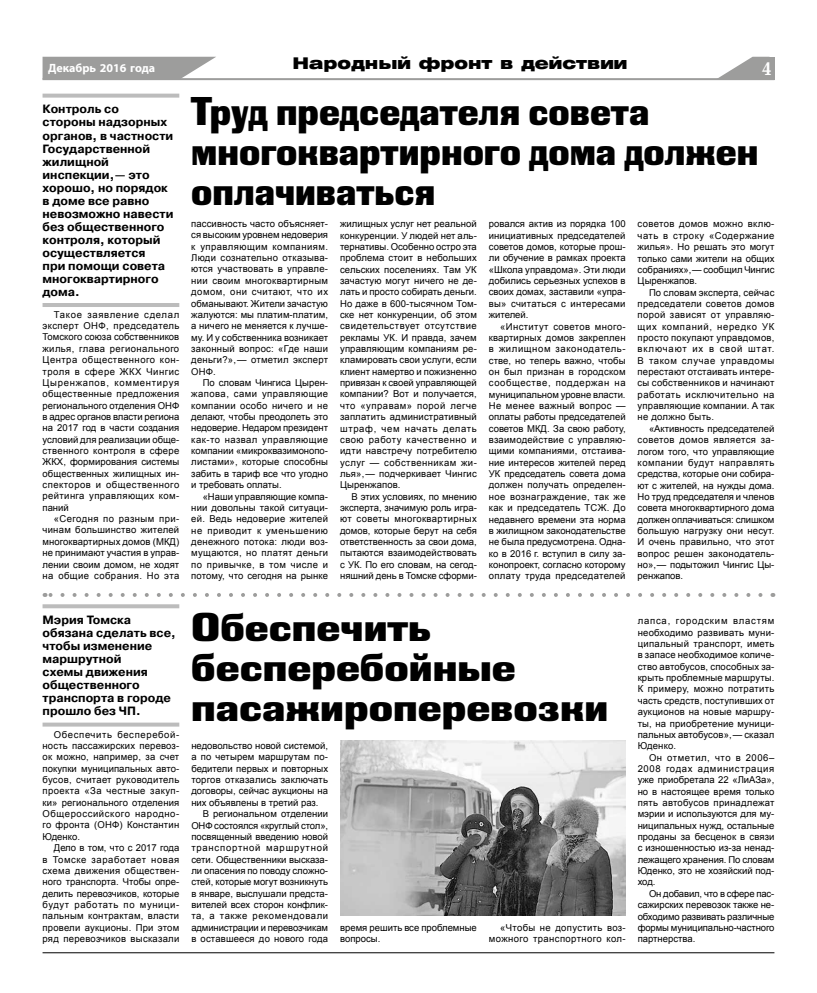
<style>
.page{position:relative;width:817px;height:993px;background:#fff}
.page>*{position:absolute;margin:0;border:0;box-sizing:border-box;transform-origin:0 0}
.t1{font:40px/40px "Black Grotesk C";color:#000;scale:.87 1}
.t2{font:40px/40px "Black Grotesk C";color:#000}
.t3{font:700 19px "Baltica C";color:#fff}
.t4{font:16px "Helios Ext Black C";color:#000}
.t5{font:700 12px/13px "Pragmatica C";color:#000}
.t6{font:700 12px "Myriad Pro";color:#fff}
.t7{font:9.5px/11.3px "Arial";letter-spacing:.01em;color:#000;text-align:justify}
.t8{font:9.5px/11.3px "Arial";letter-spacing:.035em;color:#000;text-align:right}
</style>
<div class="page">
<hr style="left:43px;top:952px;width:731px;height:1px;background:#000">
<div style="left:759px;top:57px;width:15px;height:22px;background:#9d9d9c"></div>
<hr style="left:43px;top:78px;width:731px;height:2px;background:#9d9d9c">
<svg style="left:43px;top:57px;width:173px;height:22px;background:#a6a6a5"></svg>
<svg style="left:715px;top:57px;width:44px;height:22px"></svg>
<svg style="left:45px;top:593px;width:715px;height:3px"></svg>
<svg style="left:43px;top:604px;width:136px;height:4px"></svg>
<svg style="left:43px;top:722px;width:136px;height:4px"></svg>
<svg style="left:43px;top:94px;width:136px;height:4px"></svg>
<hr style="left:43px;top:303px;width:136px;height:4px;background:#bcbcbc">
<img style="left:340px;top:740px;width:285px;height:175px">
<p class="t6" style="left:48px;top:60px;width:108px">Декабрь 2016 года</p>
<h3 class="t4" style="left:292px;top:54px;width:336px">Народный фронт в действии</h3>
<h2 class="t3" style="left:761px;top:59px;width:12px">4</h2>
<p class="t5" style="left:43px;top:103px;width:132px">Контроль со стороны надзорных органов, в частности<br>Государственной жилищной инспекции,— это хорошо, но порядок в доме все равно невозможно навести без общественного контроля, который осуществляется<br>при помощи совета многоквартирного дома.</p>
<p class="t7" style="left:43px;top:309px;width:138px;text-indent:11px">Такое заявление сделал эксперт ОНФ, председатель Томского союза собственников жилья, глава регионального Центра общественного кон&shy;троля в сфере ЖКХ Чингис Цыренжапов, комментируя общественные предложения регионального отделения ОНФ в адрес органов власти региона на 2017 год в части создания условий для реализации обще&shy;ственного контроля в сфере ЖКХ, формирования системы общественных жилищных ин&shy;спекторов и общественного рейтинга управляющих ком&shy;паний</p>
<p class="t7" style="left:43px;top:513px;width:138px;text-indent:11px">«Сегодня по разным при&shy;чинам большинство жителей многоквартирных домов (МКД) не принимают участия в управ&shy;лении своим домом, не ходят на общие собрания. Но эта</p>
<h1 class="t1" style="left:191px;top:90px;width:653px">Труд председателя совета многоквартирного дома должен оплачиваться</h1>
<p class="t7" style="left:191px;top:218px;width:138px">пассивность часто объясняет&shy;ся высоким уровнем недоверия к управляющим компаниям.<br>Люди сознательно отказыва&shy;ются участвовать в управле&shy;нии своим многоквартирным домом, они считают, что их обманывают. Жители зачастую жалуются: мы платим-платим, а ничего не меняется к лучше&shy;му. И у собственника возникает законный вопрос: «Где наши деньги?», — отметил эксперт ОНФ.</p>
<p class="t7" style="left:191px;top:377px;width:138px;text-indent:11px">По словам Чингиса Цырен&shy;жапова, сами управляющие компании особо ничего и не делают, чтобы преодолеть это недоверие. Недаром президент как-то назвал управляющие компании «микроквазимонопо&shy;листами», которые способны забить в тариф все что угодно и требовать оплаты.</p>
<p class="t7" style="left:191px;top:490px;width:138px;text-indent:11px">«Наши управляющие компа&shy;нии довольны такой ситуаци&shy;ей. Ведь недоверие жителей не приводит к уменьшению денежного потока: люди воз&shy;мущаются, но платят деньги по привычке, в том числе и потому, что сегодня на рынке</p>
<p class="t7" style="left:340px;top:218px;width:138px">жилищных услуг нет реальной конкуренции. У людей нет аль&shy;тернативы. Особенно остро эта проблема стоит в небольших сельских поселениях. Там УК зачастую могут ничего не де&shy;лать и просто собирать деньги.<br>Но даже в 600-тысячном Том&shy;ске нет конкуренции, об этом свидетельствует отсутствие рекламы УК. И правда, зачем управляющим компаниям ре&shy;кламировать свои услуги, если клиент намертво и пожизненно привязан к своей управляющей компании? Вот и получается, что «управам» порой легче заплатить административный штраф, чем начать делать свою работу качественно и идти навстречу потребителю услуг — собственникам жи&shy;лья», — подчеркивает Чингис Цыренжапов.</p>
<p class="t7" style="left:340px;top:490px;width:138px;text-indent:11px">В этих условиях, по мнению эксперта, значимую роль игра&shy;ют советы многоквартирных домов, которые берут на себя ответственность за свои дома, пытаются взаимодействовать с УК. По его словам, на сегод&shy;няшний день в Томске сформи-</p>
<p class="t7" style="left:489px;top:218px;width:138px">ровался актив из порядка 100 инициативных председателей советов домов, которые прош&shy;ли обучение в рамках проекта «Школа управдома». Эти люди добились серьезных успехов в своих домах, заставили «упра&shy;вы» считаться с интересами жителей.</p>
<p class="t7" style="left:489px;top:320px;width:138px;text-indent:11px">«Институт советов много&shy;квартирных домов закреплен в жилищном законодатель&shy;стве, но теперь важно, чтобы он был признан в городском сообществе, поддержан на муниципальном уровне власти.<br>Не менее важный вопрос — оплаты работы председателей советов МКД. За свою работу, взаимодействие с управляю&shy;щими компаниями, отстаива&shy;ние интересов жителей перед УК председатель совета дома должен получать определен&shy;ное вознаграждение, так же как и председатель ТСЖ. До недавнего времени эта норма в жилищном законодательстве не была предусмотрена. Одна&shy;ко в 2016 г. вступил в силу за&shy;конопроект, согласно которому оплату труда председателей</p>
<p class="t7" style="left:637px;top:218px;width:138px">советов домов можно вклю&shy;чать в строку «Содержание жилья». Но решать это могут только сами жители на общих собраниях», — сообщил Чингис Цыренжапов.</p>
<p class="t7" style="left:637px;top:286px;width:138px;text-indent:11px">По словам эксперта, сейчас председатели советов домов порой зависят от управляю&shy;щих компаний, нередко УК просто покупают управдомов, включают их в свой штат.<br>В таком случае управдомы перестают отстаивать интере&shy;сы собственников и начинают работать исключительно на управляющие компании. А так не должно быть.</p>
<p class="t7" style="left:637px;top:423px;width:138px;text-indent:11px">«Активность председателей советов домов является за&shy;логом того, что управляющие компании будут направлять средства, которые они собира&shy;ют с жителей, на нужды дома.<br>Но труд председателя и членов совета многоквартирного дома должен оплачиваться: слишком большую нагрузку они несут.<br>И очень правильно, что этот вопрос решен законодатель&shy;но», — подытожил Чингис Цы&shy;ренжапов.</p>
<p class="t5" style="left:43px;top:613px;width:135px">Мэрия Томска обязана сделать все, чтобы изменение маршрутной<br>схемы движения общественного транспорта в городе прошло без ЧП.</p>
<p class="t7" style="left:43px;top:728px;width:138px;text-indent:11px">Обеспечить бесперебой&shy;ность пассажирских перевоз&shy;ок можно, например, за счет покупки муниципальных авто&shy;бусов, считает руководитель проекта «За честные закуп&shy;ки» регионального отделения Общероссийского народно&shy;го фронта (ОНФ) Константин Юденко.</p>
<p class="t7" style="left:43px;top:842px;width:138px;text-indent:11px">Дело в том, что с 2017 года в Томске заработает новая схема движения обществен&shy;ного транспорта. Чтобы опре&shy;делить перевозчиков, которые будут работать по муници&shy;пальным контрактам, власти провели аукционы. При этом ряд перевозчиков высказали</p>
<h1 class="t2" style="left:191px;top:606px;width:418px">Обеспечить бесперебойные пасажироперевозки</h1>
<p class="t7" style="left:191px;top:740px;width:138px">недовольство новой системой, а по четырем маршрутам по&shy;бедители первых и повторных торгов отказались заключать договоры, сейчас аукционы на них объявлены в третий раз.</p>
<p class="t7" style="left:191px;top:808px;width:138px;text-indent:11px">В региональном отделении ОНФ состоялся «круглый стол», посвященный введению новой транспортной маршрутной сети. Общественники высказа&shy;ли опасения по поводу сложно&shy;стей, которые могут возникнуть в январе, выслушали предста&shy;вителей всех сторон конфлик&shy;та, а также рекомендовали администрации и перевозчикам в оставшееся до нового года</p>
<p class="t7" style="left:340px;top:921px;width:138px">время решить все проблемные вопросы.</p>
<p class="t8" style="left:489px;top:921px;width:138px">«Чтобы не допустить воз&shy;можного транспортного кол-</p>
<p class="t7" style="left:637px;top:615px;width:138px">лапса, городским властям необходимо развивать муни&shy;ципальный транспорт, иметь в запасе необходимое количе&shy;ство автобусов, способных за&shy;крыть проблемные маршруты.<br>К примеру, можно потратить часть средств, поступивших от аукционов на новые маршру&shy;ты, на приобретение муници&shy;пальных автобусов», — сказал Юденко.</p>
<p class="t7" style="left:637px;top:751px;width:138px;text-indent:11px">Он отметил, что в 2006– 2008 годах администрация уже приобретала 22 «ЛиАЗа», но в настоящее время только пять автобусов принадлежат мэрии и используются для му&shy;ниципальных нужд, остальные проданы за бесценок в связи с изношенностью из-за ненад&shy;лежащего хранения. По словам Юденко, это не хозяйский под&shy;ход.</p>
<p class="t7" style="left:637px;top:887px;width:138px;text-indent:11px">Он добавил, что в сфере пас&shy;сажирских перевозок также не&shy;обходимо развивать различные формы муниципально-частного партнерства.</p>
</div>
